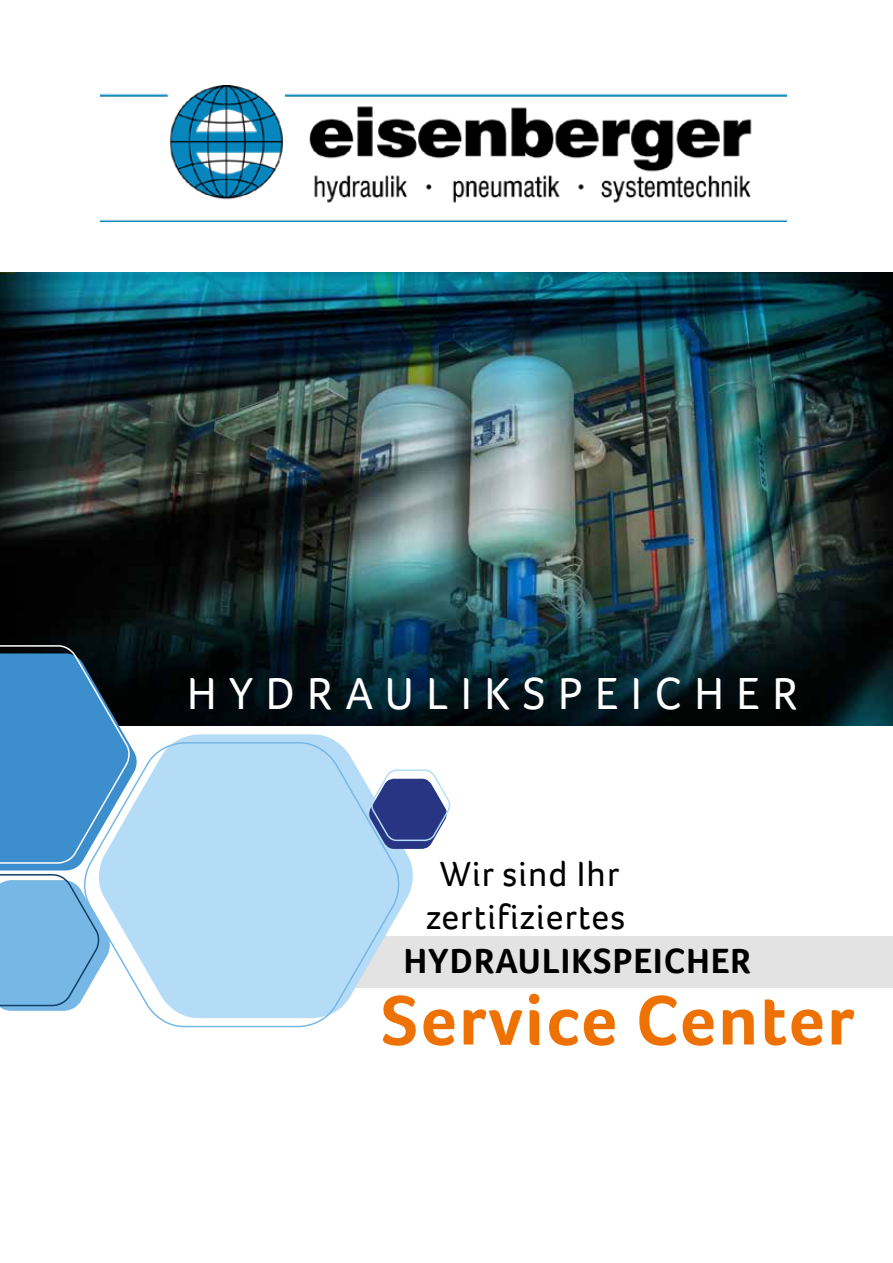
<style>
.page{position:relative;width:893px;height:1263px;background:#fff}
.page>*{position:absolute;margin:0;border:0;box-sizing:border-box;transform-origin:0 0}
.t1{font:700 72px "Foco";letter-spacing:.03em;color:#ee7203}
.t2{font:46.05px "Foco";letter-spacing:.275em;color:#fff}
.t3{font:36px/43.2px "Foco";letter-spacing:.03em;color:#000;text-align:center}
.t4{font:700 36px "Foco";letter-spacing:.03em;color:#000}
</style>
<div class="page">
<div style="left:223px;top:936px;width:670px;height:51px;background:#e3e3e3"></div>
<img style="left:0;top:273px;width:893px;height:453px">
<svg style="left:176px;top:734px;width:244px;height:254px"></svg>
<svg style="left:140px;top:741px;width:265px;height:287px;background:#bddff7"></svg>
<svg style="left:0;top:644px;width:140px;height:367px;background:#69a2cc"></svg>
<svg style="left:367px;top:769px;width:84px;height:80px"></svg>
<img style="left:101px;top:85px;width:685px;height:136px">
<p class="t2" style="left:187px;top:663px;width:612px">HYDRAULIKSPEICHER</p>
<p class="t3" style="left:426px;top:852px;width:201px">Wir sind Ihr zertifiziertes</p>
<p class="t4" style="left:404px;top:936px;width:349px">HYDRAULIKSPEICHER</p>
<h1 class="t1" style="left:381px;top:972px;width:474px">Service Center</h1>
</div>
